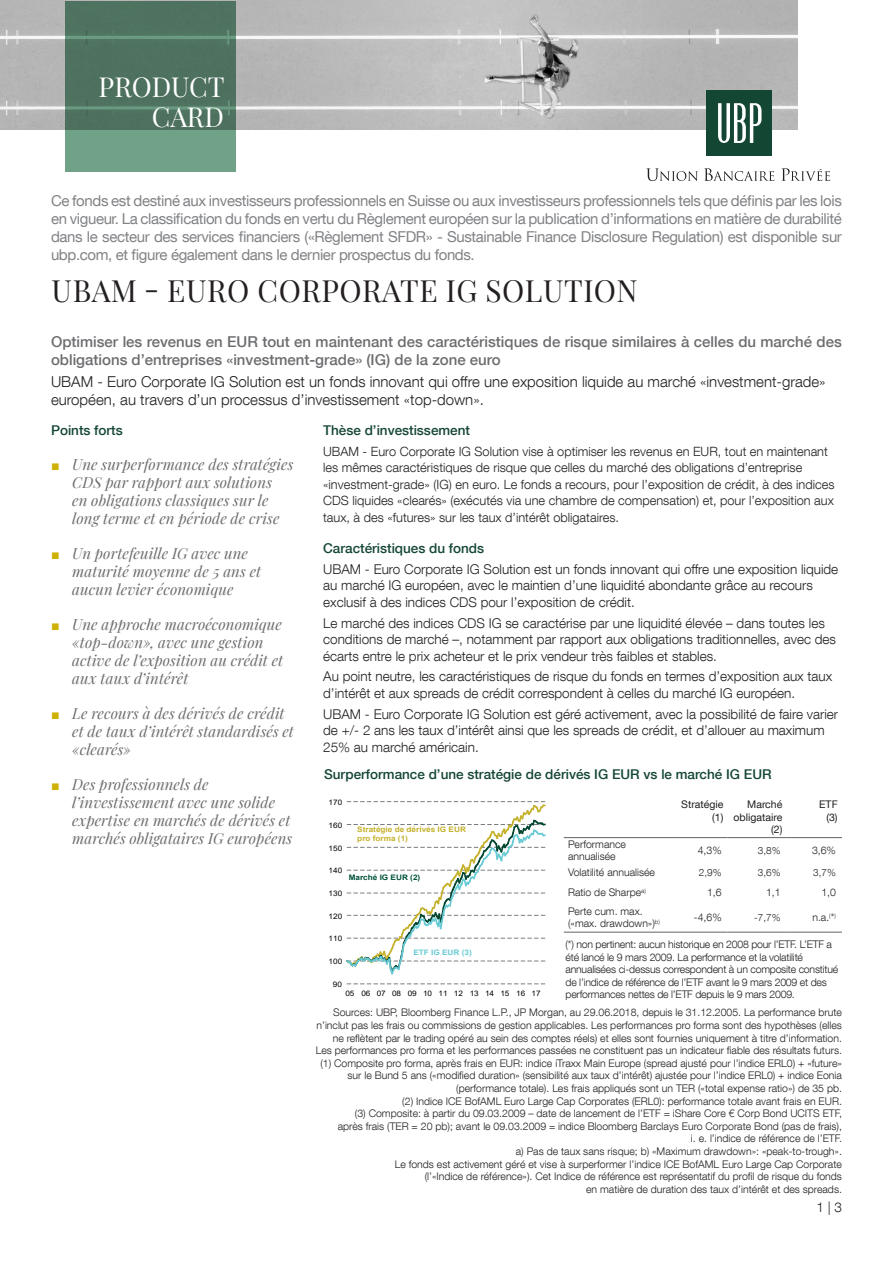
<style>
.page{position:relative;width:893px;height:1263px;background:#fff}
.page>*{position:absolute;margin:0;border:0;box-sizing:border-box;transform-origin:0 0}
.nom_du_fonds{font:30px "Playfair Display";letter-spacing:.02em;color:#231f20}
.t1{font:27px "Playfair Display";color:#fff}
.t2{font:italic 15px/18px "Playfair Display";letter-spacing:.005em;color:#6c6d70}
.For_qualified_invest{font:15px/18px "Helvetica Neue LT Com";letter-spacing:-.025em;color:#808285;text-align:justify}
.Texte_Intro{font:300 15px/18px "Helvetica Neue LT Com";color:#231f20}
.Texte_Intro_65{font:500 15px/18px "Helvetica Neue LT Com";color:#6c6d70}
.Texte{font:300 13.5px/16.5px "Helvetica Neue LT Com";color:#231f20}
.Titre_Niv_2{font:500 13.5px "Helvetica Neue LT Com";color:#144634}
.Texte-2{font:300 12.75px/16.5px "Helvetica Neue LT Com";color:#231f20}
.Sources{font:300 10.5px/12.6px "Helvetica Neue LT Com";color:#231f20;text-align:right}
.Légende{font:300 10.5px/12.6px "Helvetica Neue LT Com";letter-spacing:-.02em;color:#231f20}
.t3{font:10.5px/12.6px "Helvetica Neue LT Com";color:#231f20;text-align:right}
.t4{font:300 10.05px "Helvetica Neue LT Com";color:#231f20}
.t5{font:700 7.5px/9.1px "Arial";color:#c5b12a;scale:1.08 1}
.t6{font:7.5px "Arial";letter-spacing:.005em;color:#000001;scale:1.08 1}
.t7{font:7.5px "Arial";letter-spacing:-.015em;color:#000001;scale:1.08 1}
.t8{font:700 7.5px "Arial";color:#00513a;scale:1.08 1}
.t9{font:700 7.5px "Arial";color:#67cad4;scale:1.08 1}
.s1{font-family:"Arial";font-style:normal;font-size:14.25px;color:#ceb000}
</style>
<div class="page">
<hr style="left:564px;top:837px;width:112px;height:1px;background:#636366">
<hr style="left:676px;top:837px;width:52px;height:1px;background:#636366">
<hr style="left:728px;top:837px;width:59px;height:1px;background:#636366">
<hr style="left:787px;top:837px;width:55px;height:1px;background:#636366">
<hr style="left:564px;top:932px;width:112px;height:1px;background:#636366">
<hr style="left:676px;top:932px;width:52px;height:1px;background:#636366">
<hr style="left:728px;top:932px;width:59px;height:1px;background:#636366">
<hr style="left:787px;top:932px;width:55px;height:1px;background:#636366">
<svg style="left:347px;top:983px;width:198px;height:1px"></svg>
<svg style="left:346px;top:801px;width:200px;height:174px"></svg>
<img style="left:0;top:0;width:797px;height:130px">
<svg style="left:65px;top:1px;width:170px;height:170px;background:#577f69"></svg>
<svg style="left:646px;top:168px;width:52px;height:13px"></svg>
<svg style="left:704px;top:168px;width:70px;height:13px"></svg>
<svg style="left:781px;top:168px;width:49px;height:13px"></svg>
<div style="left:706px;top:90px;width:66px;height:66px;background:#144634"></div>
<svg style="left:718px;top:103px;width:43px;height:40px"></svg>
<p class="t1" style="left:99px;top:66px;width:128px">PRODUCT</p>
<p class="t1" style="left:152px;top:96px;width:74px">CARD</p>
<p class="For_qualified_invest" style="left:51px;top:192px;width:792px">Ce fonds est destiné aux investisseurs professionnels en Suisse ou aux investisseurs professionnels tels que définis par les lois en vigueur. La classification du fonds en vertu du Règlement européen sur la publication d’informations en matière de durabilité dans le secteur des services financiers («Règlement SFDR» - Sustainable Finance Disclosure Regulation) est disponible sur ubp.com, et figure également dans le dernier prospectus du fonds.</p>
<p class="nom_du_fonds" style="left:52px;top:268px;width:588px">UBAM - EURO CORPORATE IG SOLUTION</p>
<p class="Texte_Intro_65" style="left:51px;top:332px;width:792px">Optimiser les revenus en EUR tout en maintenant des caractéristiques de risque similaires à celles du marché des obligations d’entreprises «investment-grade» (IG) de la zone euro</p>
<p class="Texte_Intro" style="left:51px;top:372px;width:776px">UBAM - Euro Corporate IG Solution est un fonds innovant qui offre une exposition liquide au marché «investment-grade» européen, au travers d’un processus d’investissement «top-down».</p>
<p class="Titre_Niv_2" style="left:51px;top:422px;width:73px">Points forts</p>
<p class="t2" style="left:51px;top:454px;width:244px;text-align:center"><span class="s1">■</span> Une surperformance des stratégies<br>CDS par rapport aux solutions<br>en obligations classiques sur le<br>long terme et en période de crise</p>
<p class="t2" style="left:72px;top:543px;width:190px;text-indent:-21px"><span class="s1">■</span> Un portefeuille IG avec une maturité moyenne de 5 ans et aucun levier économique</p>
<p class="t2" style="left:72px;top:614px;width:213px;text-indent:-21px"><span class="s1">■</span> Une approche macroéconomique «top-down», avec une gestion active de l’exposition au crédit et aux taux d’intérêt</p>
<p class="t2" style="left:72px;top:703px;width:223px;text-indent:-21px"><span class="s1">■</span> Le recours à des dérivés de crédit et de taux d’intérêt standardisés et «clearés»</p>
<p class="t2" style="left:72px;top:774px;width:222px;text-indent:-21px"><span class="s1">■</span> Des professionnels de l’investissement avec une solide expertise en marchés de dérivés et marchés obligataires IG européens</p>
<p class="Titre_Niv_2" style="left:323px;top:422px;width:148px">Thèse d’investissement</p>
<p class="Texte-2" style="left:323px;top:443px;width:513px">UBAM - Euro Corporate IG Solution vise à optimiser les revenus en EUR, tout en maintenant les mêmes caractéristiques de risque que celles du marché des obligations d’entreprise «investment-grade» (IG) en euro. Le fonds a recours, pour l’exposition de crédit, à des indices CDS liquides «clearés» (exécutés via une chambre de compensation) et, pour l’exposition aux taux, à des «futures» sur les taux d’intérêt obligataires.</p>
<p class="Titre_Niv_2" style="left:323px;top:540px;width:163px">Caractéristiques du fonds</p>
<p class="Texte" style="left:323px;top:561px;width:517px">UBAM - Euro Corporate IG Solution est un fonds innovant qui offre une exposition liquide au marché IG européen, avec le maintien d’une liquidité abondante grâce au recours exclusif à des indices CDS pour l’exposition de crédit.</p>
<p class="Texte" style="left:323px;top:614px;width:514px">Le marché des indices CDS IG se caractérise par une liquidité élevée – dans toutes les conditions de marché –, notamment par rapport aux obligations traditionnelles, avec des écarts entre le prix acheteur et le prix vendeur très faibles et stables.</p>
<p class="Texte" style="left:323px;top:668px;width:511px">Au point neutre, les caractéristiques de risque du fonds en termes d’exposition aux taux d’intérêt et aux spreads de crédit correspondent à celles du marché IG européen.</p>
<p class="Texte" style="left:323px;top:705px;width:516px">UBAM - Euro Corporate IG Solution est géré activement, avec la possibilité de faire varier de +/- 2 ans les taux d’intérêt ainsi que les spreads de crédit, et d’allouer au maximum<br>25% au marché américain.</p>
<p class="Titre_Niv_2" style="left:324px;top:766px;width:449px">Surperformance d’une stratégie de dérivés IG EUR vs le marché IG EUR</p>
<p class="t6" style="left:329px;top:797px;width:14px">170</p>
<p class="t6" style="left:329px;top:820px;width:14px">160</p>
<p class="t5" style="left:357px;top:825px;width:102px">Stratégie de dérivés IG EUR pro forma (1)</p>
<p class="t8" style="left:349px;top:872px;width:68px">Marché IG EUR (2)</p>
<p class="t6" style="left:329px;top:843px;width:14px">150</p>
<p class="t6" style="left:329px;top:866px;width:14px">140</p>
<p class="t6" style="left:329px;top:888px;width:14px">130</p>
<p class="t6" style="left:329px;top:911px;width:14px">120</p>
<p class="t6" style="left:329px;top:934px;width:14px">110</p>
<p class="t9" style="left:413px;top:946px;width:56px">ETF IG EUR (3)</p>
<p class="t7" style="left:345px;top:988px;width:182px">05 06 07 08 09 10 11 12 13 14 15 16 17</p>
<p class="t6" style="left:329px;top:956px;width:14px">100</p>
<p class="t6" style="left:333px;top:979px;width:10px">90</p>
<p class="t3" style="left:681px;top:798px;width:44px">Stratégie (1)</p>
<p class="t3" style="left:734px;top:798px;width:50px">Marché obligataire (2)</p>
<p class="t3" style="left:819px;top:798px;width:20px">ETF (3)</p>
<p class="Sources" style="left:568px;top:837px;width:59px;text-align:left">Performance annualisée</p>
<p class="Sources" style="left:698px;top:844px;width:25px">4,3%</p>
<p class="t4" style="left:758px;top:844px;width:24px">3,8%</p>
<p class="Sources" style="left:812px;top:844px;width:25px">3,6%</p>
<p class="Sources" style="left:568px;top:866px;width:88px">Volatilité annualisée</p>
<p class="t4" style="left:699px;top:867px;width:24px">2,9%</p>
<p class="t4" style="left:758px;top:867px;width:24px">3,6%</p>
<p class="t4" style="left:813px;top:867px;width:24px">3,7%</p>
<p class="Sources" style="left:568px;top:886px;width:79px">Ratio de Sharpe<sup>a)</sup></p>
<p class="Sources" style="left:707px;top:886px;width:16px">1,6</p>
<p class="Sources" style="left:766px;top:886px;width:16px">1,1</p>
<p class="Sources" style="left:821px;top:886px;width:16px">1,0</p>
<p class="Sources" style="left:568px;top:904px;width:93px;text-align:left">Perte cum. max. («max. drawdown»)<sup>b)</sup></p>
<p class="Sources" style="left:694px;top:911px;width:29px">-4,6%</p>
<p class="t4" style="left:754px;top:911px;width:28px">-7,7%</p>
<p class="Sources" style="left:812px;top:911px;width:25px">n.a.<sup>(</sup>*<sup>)</sup></p>
<p class="Légende" style="left:566px;top:938px;width:274px">(*) non pertinent: aucun historique en 2008 pour l’ETF. L’ETF a été lancé le 9 mars 2009. La performance et la volatilité annualisées ci-dessus correspondent à un composite constitué de l’indice de référence de l’ETF avant le 9 mars 2009 et des performances nettes de l’ETF depuis le 9 mars 2009.</p>
<p class="Sources" style="left:316px;top:1006px;width:528px">Sources: UBP, Bloomberg Finance L.P., JP Morgan, au 29.06.2018, depuis le 31.12.2005. La performance brute n’inclut pas les frais ou commissions de gestion applicables. Les performances pro forma sont des hypothèses (elles ne reflètent par le trading opéré au sein des comptes réels) et elles sont fournies uniquement à titre d’information.<br>Les performances pro forma et les performances passées ne constituent pas un indicateur fiable des résultats futurs.</p>
<p class="Sources" style="left:320px;top:1056px;width:523px">(1) Composite pro forma, après frais en EUR: indice iTraxx Main Europe (spread ajusté pour l’indice ERL0) + «future» sur le Bund 5 ans («modified duration» (sensibilité aux taux d’intérêt) ajustée pour l’indice ERL0) + indice Eonia (performance totale). Les frais appliqués sont un TER («total expense ratio») de 35 pb.<br>(2) Indice ICE BofAML Euro Large Cap Corporates (ERL0): performance totale avant frais en EUR.<br>(3) Composite: à partir du 09.03.2009 – date de lancement de l’ETF = iShare Core € Corp Bond UCITS ETF,<br>après frais (TER = 20 pb); avant le 09.03.2009 = indice Bloomberg Barclays Euro Corporate Bond (pas de frais),<br>i. e. l’indice de référence de l’ETF.<br>a) Pas de taux sans risque; b) «Maximum drawdown»: «peak-to-trough».</p>
<p class="Sources" style="left:395px;top:1157px;width:449px">Le fonds est activement géré et vise à surperformer l’indice ICE BofAML Euro Large Cap Corporate (l’«Indice de référence»). Cet Indice de référence est représentatif du profil de risque du fonds<br>en matière de duration des taux d’intérêt et des spreads.</p>
<p class="Texte" style="left:816px;top:1199px;width:27px">1 | 3</p>
</div>
